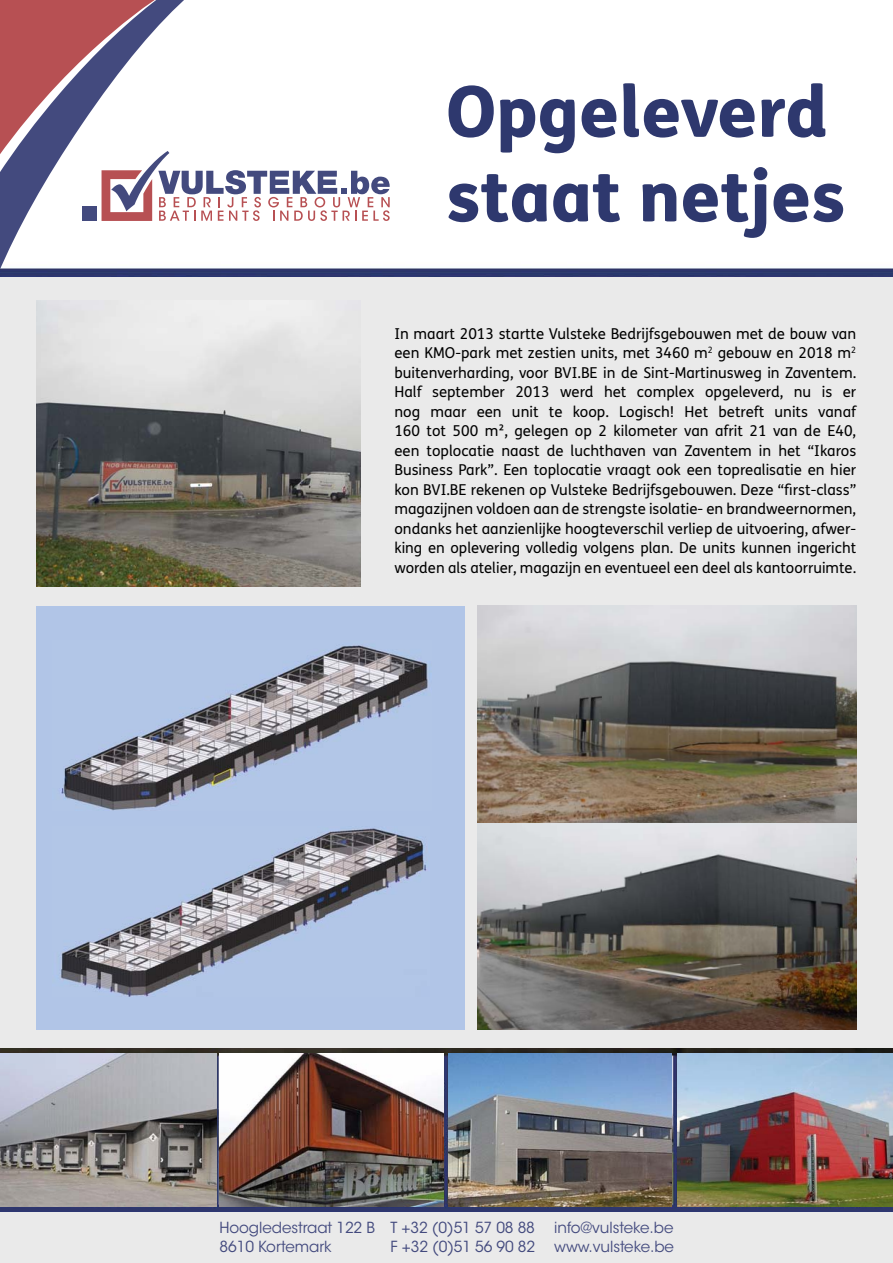
<style>
.page{position:relative;width:893px;height:1263px;background:#fff}
.page>*{position:absolute;margin:0;border:0;box-sizing:border-box;transform-origin:0 0}
.t1{font:800 70.5px/84.6px "FS Me";color:#2e386e}
.t2{font:15.15px/18.3px "ITC Avant Garde Std";letter-spacing:-.005em;color:#434a7e}
.t3{font:15px/19.5px "FS Me";color:#000;text-align:justify}
</style>
<div class="page">
<img style="left:0;top:268px;width:893px;height:944px">
<div style="left:0;top:277px;width:893px;height:770px;background:#eaeaea"></div>
<img style="left:36px;top:300px;width:324px;height:286px">
<img style="left:478px;top:606px;width:378px;height:423px">
<img style="left:0;top:1053px;width:216px;height:153px">
<img style="left:220px;top:1053px;width:223px;height:153px">
<img style="left:448px;top:1053px;width:224px;height:153px">
<img style="left:677px;top:1053px;width:216px;height:153px">
<svg style="left:192px;top:170px;width:198px;height:51px"></svg>
<svg style="left:0;top:0;width:192px;height:275px"></svg>
<div style="left:36px;top:606px;width:429px;height:423px;background:#b1c5e7"></div>
<img style="left:60px;top:645px;width:368px;height:166px">
<img style="left:60px;top:828px;width:367px;height:169px">
<h1 class="t1" style="left:446px;top:77px;width:401px">Opgeleverd staat netjes</h1>
<p class="t3" style="left:394px;top:325px;width:463px">In maart 2013 startte Vulsteke Bedrijfsgebouwen met de bouw van een KMO-park met zestien units, met 3460 m<sup>2</sup> gebouw en 2018 m<sup>2 </sup>buitenverharding, voor BVI.BE in de Sint-Martinusweg in Zaventem.<br>Half september 2013 werd het complex opgeleverd, nu is er nog maar een unit te koop. Logisch! Het betreft units vanaf 160 tot 500 m², gelegen op 2 kilometer van afrit 21 van de E40, een toplocatie naast de luchthaven van Zaventem in het “Ikaros Business Park”. Een toplocatie vraagt ook een toprealisatie en hier kon BVI.BE rekenen op Vulsteke Bedrijfsgebouwen. Deze “first-class” magazijnen voldoen aan de strengste isolatie- en brandweernormen, ondanks het aanzienlijke hoogteverschil verliep de uitvoering, afwer&shy;king en oplevering volledig volgens plan. De units kunnen ingericht worden als atelier, magazijn en eventueel een deel als kantoorruimte.</p>
<p class="t2" style="left:219px;top:1220px;width:157px">Hoogledestraat 122 B<br>8610 Kortemark</p>
<p class="t2" style="left:554px;top:1220px;width:121px">info@vulsteke.be www.vulsteke.be</p>
<p class="t2" style="left:391px;top:1220px;width:146px">T +32 (0)51 57 08 88<br>F +32 (0)51 56 90 82</p>
</div>
